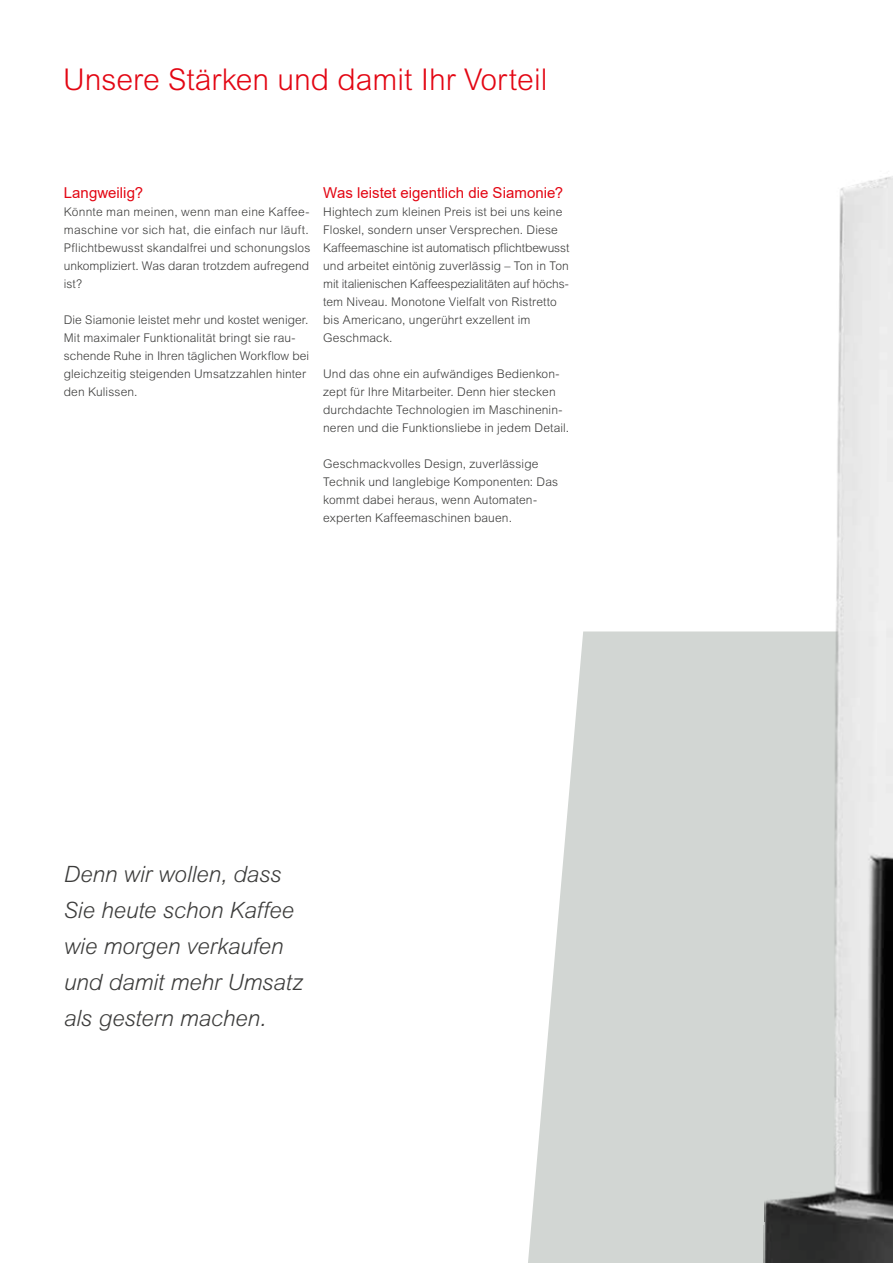
<style>
.page{position:relative;width:893px;height:1263px;background:#fff}
.page>*{position:absolute;margin:0;border:0;box-sizing:border-box;transform-origin:0 0}
.t1{font:300 30px "Arial MT Pro";color:#e30613}
.t2{font:italic 300 22.5px/36px "Arial MT Pro";letter-spacing:-.01em;color:#3c3c3b}
.t3{font:15px "Arial";letter-spacing:.005em;color:#e30613}
.t4{font:300 12px/18px "Arial MT Pro";letter-spacing:.01em;color:#3c3c3b}
</style>
<div class="page">
<svg style="left:528px;top:631px;width:235px;height:632px;background:#d7dad8"></svg>
<img style="left:763px;top:176px;width:130px;height:1087px">
<h1 class="t1" style="left:63px;top:61px;width:486px">Unsere Stärken und damit Ihr Vorteil</h1>
<p class="t3" style="left:64px;top:182px;width:81px">Langweilig?</p>
<p class="t4" style="left:64px;top:203px;width:248px">Könnte man meinen, wenn man eine Kaffee&shy;maschine vor sich hat, die einfach nur läuft.<br>Pflichtbewusst skandalfrei und schonungslos unkompliziert. Was daran trotzdem aufregend ist?</p>
<p class="t4" style="left:64px;top:311px;width:247px">Die Siamonie leistet mehr und kostet weniger.<br>Mit maximaler Funktionalität bringt sie rau&shy;schende Ruhe in Ihren täglichen Workflow bei gleichzeitig steigenden Umsatzzahlen hinter den Kulissen.</p>
<p class="t3" style="left:323px;top:182px;width:241px">Was leistet eigentlich die Siamonie?</p>
<p class="t4" style="left:323px;top:203px;width:248px">Hightech zum kleinen Preis ist bei uns keine Floskel, sondern unser Versprechen. Diese Kaffeemaschine ist automatisch pflichtbewusst und arbeitet eintönig zuverlässig – Ton in Ton mit italienischen Kaffeespezialitäten auf höchs&shy;tem Niveau. Monotone Vielfalt von Ristretto bis Americano, ungerührt exzellent im Geschmack.</p>
<p class="t4" style="left:323px;top:365px;width:248px">Und das ohne ein aufwändiges Bedienkon&shy;zept für Ihre Mitarbeiter. Denn hier stecken durchdachte Technologien im Maschinenin&shy;neren und die Funktionsliebe in jedem Detail.</p>
<p class="t4" style="left:323px;top:455px;width:237px">Geschmackvolles Design, zuverlässige Technik und langlebige Komponenten: Das kommt dabei heraus, wenn Automaten&shy;experten Kaffeemaschinen bauen.</p>
<h2 class="t2" style="left:64px;top:857px;width:241px">Denn wir wollen, dass<br>Sie heute schon Kaffee wie morgen verkaufen und damit mehr Umsatz als gestern machen.</h2>
</div>
